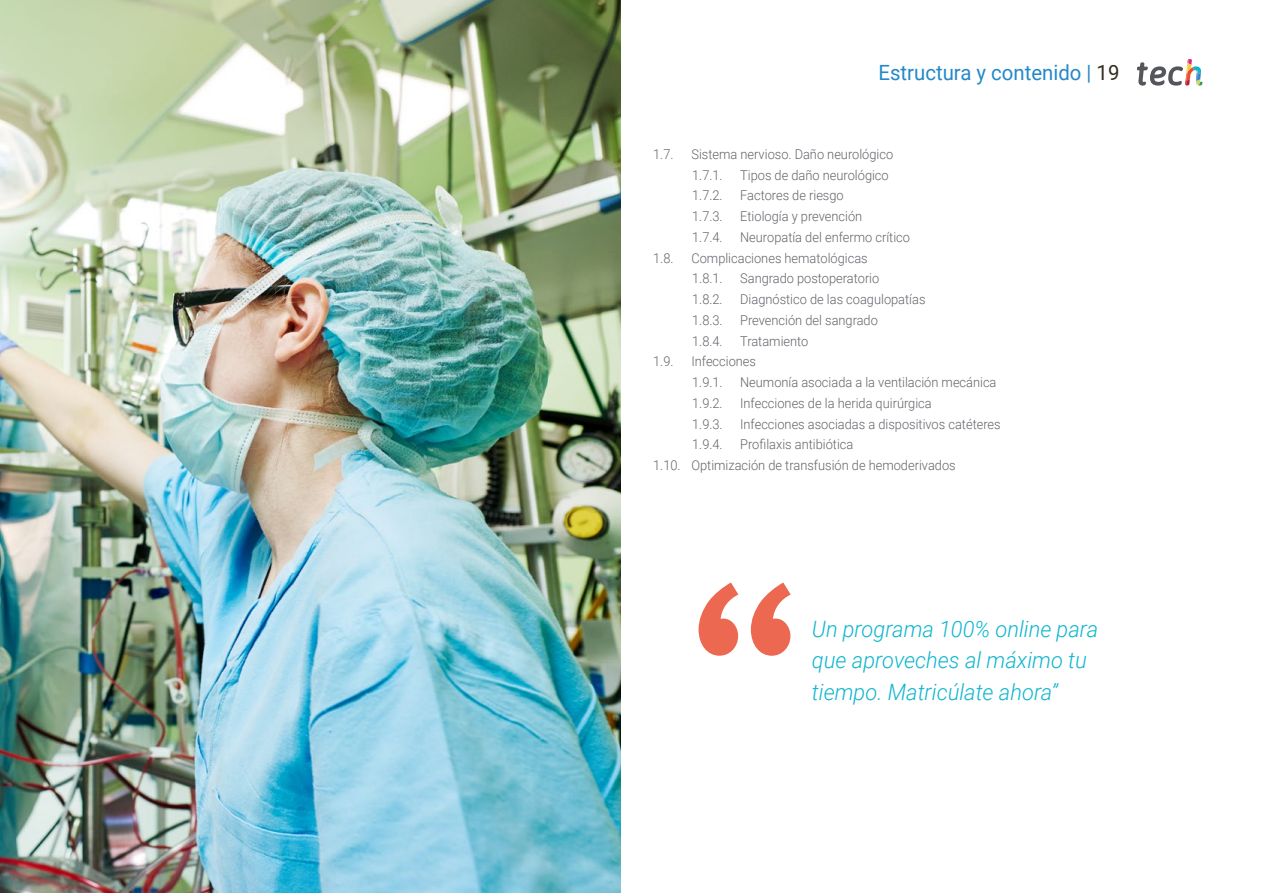
<style>
.page{position:relative;width:1263px;height:893px;background:#fff}
.page>*{position:absolute;margin:0;border:0;box-sizing:border-box;transform-origin:0 0}
.t1{font:italic 300 22.5px/31.5px "Roboto";color:#0fb6cf}
.t2{font:21px "Roboto";color:#2488c9}
.t3{font:300 13.5px/20.7px "Roboto";color:#61646a;scale:.95 1}
.s1{color:#312e20}
</style>
<div class="page">
<svg style="left:1137px;top:59px;width:65px;height:27px"></svg>
<svg style="left:698px;top:582px;width:93px;height:74px"></svg>
<img style="left:0;top:0;width:621px;height:893px">
<h2 class="t2" style="left:878px;top:57px;width:242px">Estructura y contenido | <span class="s1">19</span></h2>
<p class="t3" style="left:653px;top:143px;width:23px">1.7.</p>
<p class="t3" style="left:691px;top:143px;width:214px">Sistema nervioso. Daño neurológico<br>1.7.1.</p>
<p class="t3" style="left:740px;top:164px;width:158px">Tipos de daño neurológico</p>
<p class="t3" style="left:692px;top:185px;width:34px">1.7.2.</p>
<p class="t3" style="left:740px;top:185px;width:111px">Factores de riesgo</p>
<p class="t3" style="left:692px;top:206px;width:34px">1.7.3.</p>
<p class="t3" style="left:740px;top:206px;width:130px">Etiología y prevención</p>
<p class="t3" style="left:692px;top:226px;width:34px">1.7.4.</p>
<p class="t3" style="left:740px;top:226px;width:180px">Neuropatía del enfermo crítico</p>
<p class="t3" style="left:653px;top:247px;width:23px">1.8.</p>
<p class="t3" style="left:691px;top:247px;width:187px">Complicaciones hematológicas<br>1.8.1.</p>
<p class="t3" style="left:740px;top:268px;width:148px">Sangrado postoperatorio</p>
<p class="t3" style="left:692px;top:289px;width:34px">1.8.2.</p>
<p class="t3" style="left:740px;top:289px;width:197px">Diagnóstico de las coagulopatías</p>
<p class="t3" style="left:692px;top:309px;width:34px">1.8.3.</p>
<p class="t3" style="left:740px;top:309px;width:146px">Prevención del sangrado</p>
<p class="t3" style="left:692px;top:330px;width:34px">1.8.4.</p>
<p class="t3" style="left:740px;top:330px;width:73px">Tratamiento</p>
<p class="t3" style="left:653px;top:351px;width:23px">1.9.</p>
<p class="t3" style="left:691px;top:351px;width:70px">Infecciones<br>1.9.1.</p>
<p class="t3" style="left:740px;top:372px;width:271px">Neumonía asociada a la ventilación mecánica</p>
<p class="t3" style="left:692px;top:392px;width:34px">1.9.2.</p>
<p class="t3" style="left:740px;top:392px;width:203px">Infecciones de la herida quirúrgica</p>
<p class="t3" style="left:692px;top:413px;width:34px">1.9.3.</p>
<p class="t3" style="left:740px;top:413px;width:276px">Infecciones asociadas a dispositivos catéteres</p>
<p class="t3" style="left:692px;top:434px;width:34px">1.9.4.</p>
<p class="t3" style="left:653px;top:434px;width:320px;text-indent:87px">Profilaxis antibiótica<br>1.10. Optimización de transfusión de hemoderivados</p>
<h1 class="t1" style="left:812px;top:612px;width:288px">Un programa 100% online para que aproveches al máximo tu tiempo. Matricúlate ahora”</h1>
</div>
